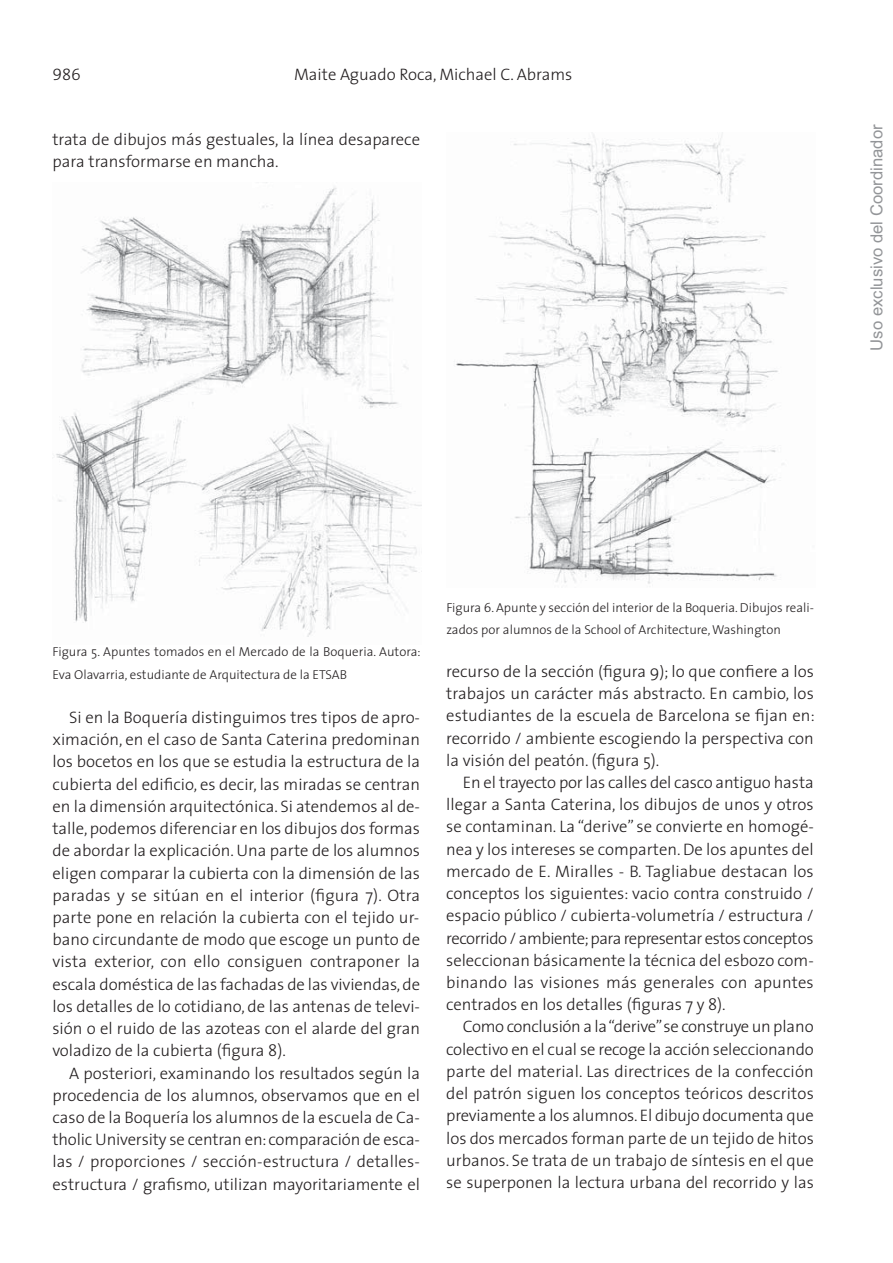
<style>
.page{position:relative;width:893px;height:1263px;background:#fff}
.page>*{position:absolute;margin:0;border:0;box-sizing:border-box;transform-origin:0 0}
.t1{font:300 16.65px/22.2px "The Sans";color:#231f20;text-align:justify}
.t2{font:16.65px "Arial";color:#939598}
.t3{font:16.65px "The Sans Light Caps";color:#231f20}
.t4{font:300 12.9px/22.2px "The Sans";color:#231f20}
</style>
<div class="page">
<img style="left:56px;top:182px;width:365px;height:455px">
<img style="left:456px;top:133px;width:332px;height:451px">
<p class="t3" style="left:52px;top:61px;width:30px">986</p>
<p class="t1" style="left:294px;top:65px;width:280px">Maite Aguado Roca, Michael C. Abrams</p>
<p class="t1" style="left:52px;top:130px;width:369px">trata de dibujos más gestuales, la línea desaparece para transformarse en mancha.</p>
<p class="t2" style="left:867px;top:351px;width:228px;rotate:-90deg">Uso exclusivo del Coordinador</p>
<p class="t4" style="left:53px;top:642px;width:370px">Figura 5. Apuntes tomados en el Mercado de la Boqueria. Autora:<br>Eva Olavarria, estudiante de Arquitectura de la ETSAB</p>
<p class="t1" style="left:52px;top:708px;width:369px;text-indent:17px">Si en la Boquería distinguimos tres tipos de apro&shy;ximación, en el caso de Santa Caterina predominan los bocetos en los que se estudia la estructura de la cubierta del edificio, es decir, las miradas se centran en la dimensión arquitectónica. Si atendemos al de&shy;talle, podemos diferenciar en los dibujos dos formas de abordar la explicación. Una parte de los alumnos eligen comparar la cubierta con la dimensión de las paradas y se sitúan en el interior (figura 7). Otra parte pone en relación la cubierta con el tejido ur&shy;bano circundante de modo que escoge un punto de vista exterior, con ello consiguen contraponer la escala doméstica de las fachadas de las viviendas, de los detalles de lo cotidiano, de las antenas de televi&shy;sión o el ruido de las azoteas con el alarde del gran voladizo de la cubierta (figura 8).</p>
<p class="t1" style="left:52px;top:1064px;width:369px;text-indent:17px">A posteriori, examinando los resultados según la procedencia de los alumnos, observamos que en el caso de la Boquería los alumnos de la escuela de Ca&shy;tholic University se centran en: comparación de esca&shy;las / proporciones / sección-estructura / detalles&shy;estructura / grafismo, utilizan mayoritariamente el</p>
<p class="t4" style="left:446px;top:598px;width:369px">Figura 6. Apunte y sección del interior de la Boqueria. Dibujos reali&shy;zados por alumnos de la School of Architecture, Washington</p>
<p class="t1" style="left:446px;top:662px;width:370px">recurso de la sección (figura 9); lo que confiere a los trabajos un carácter más abstracto. En cambio, los estudiantes de la escuela de Barcelona se fijan en: recorrido / ambiente escogiendo la perspectiva con la visión del peatón. (figura 5).</p>
<p class="t1" style="left:446px;top:773px;width:369px;text-indent:17px">En el trayecto por las calles del casco antiguo hasta llegar a Santa Caterina, los dibujos de unos y otros se contaminan. La “derive” se convierte en homogé&shy;nea y los intereses se comparten. De los apuntes del mercado de E. Miralles - B. Tagliabue destacan los conceptos los siguientes: vacio contra construido / espacio público / cubierta-volumetría / estructura / recorrido / ambiente; para representar estos conceptos seleccionan básicamente la técnica del esbozo com&shy;binando las visiones más generales con apuntes centrados en los detalles (figuras 7 y 8).</p>
<p class="t1" style="left:446px;top:1017px;width:369px;text-indent:17px">Como conclusión a la “derive” se construye un plano colectivo en el cual se recoge la acción seleccionando parte del material. Las directrices de la confección del patrón siguen los conceptos teóricos descritos previamente a los alumnos. El dibujo documenta que los dos mercados forman parte de un tejido de hitos urbanos. Se trata de un trabajo de síntesis en el que se superponen la lectura urbana del recorrido y las</p>
</div>
